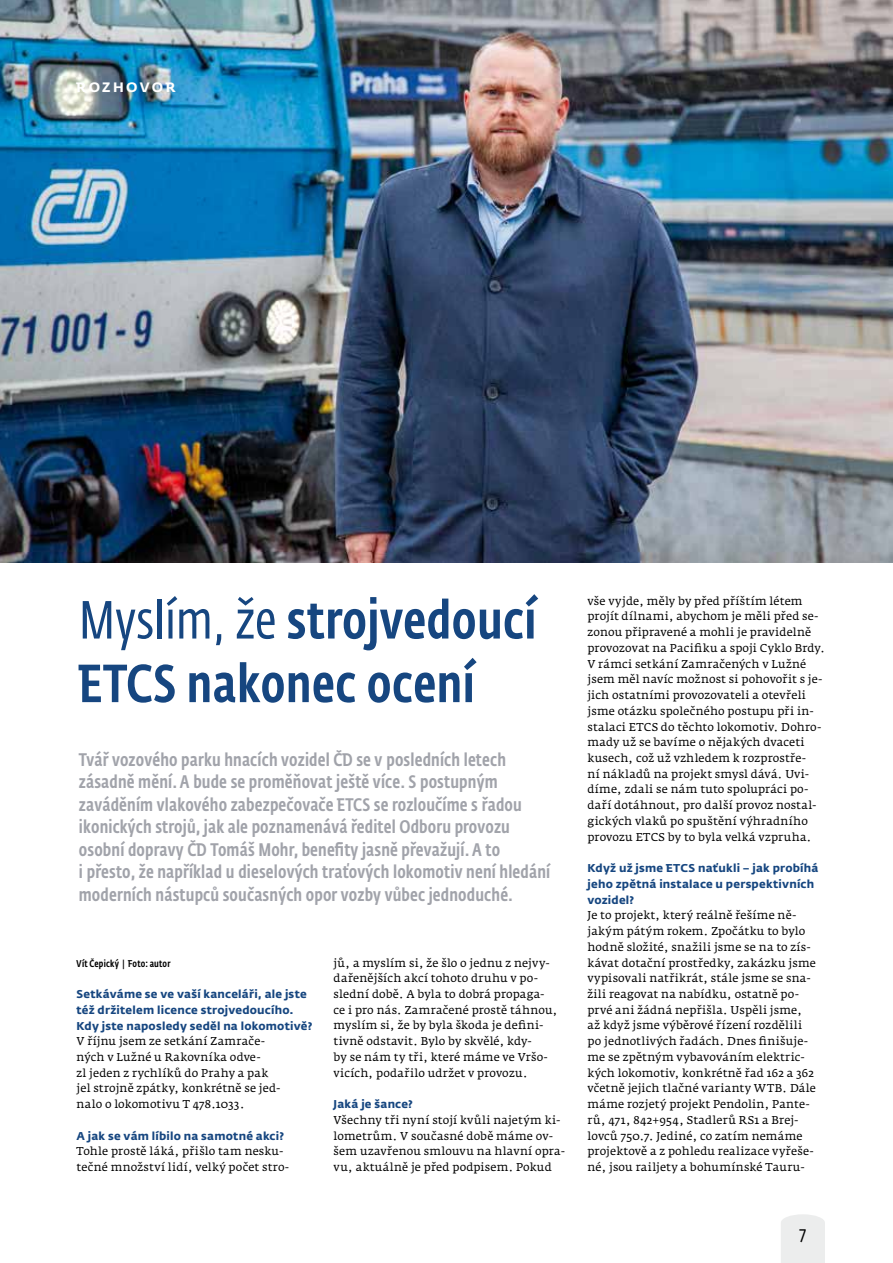
<style>
.page{position:relative;width:893px;height:1263px;background:#fff}
.page>*{position:absolute;margin:0;border:0;box-sizing:border-box;transform-origin:0 0}
.t1{font:500 52.95px/63.6px "CD Fedra Cond Pro";letter-spacing:.01em;color:#164680}
.t2{font:500 18px/22.5px "CD Fedra Cond Pro";letter-spacing:.01em;color:#a1a3aa}
.t3{font:18px "CD Fedra Cond Pro";color:#000}
.t4{font:700 13.5px "CD Fedra";letter-spacing:.165em;color:#fff}
.t5{font:11.25px/15.8px "Fedra Serif A Pro";letter-spacing:.015em;color:#000}
.t6{font:700 11.25px/15.8px "CD Fedra";letter-spacing:.015em;color:#164680}
.t7{font:500 9.75px "CD Fedra Cond Pro";letter-spacing:.02em;color:#000}
.s1{font-weight:400}
</style>
<div class="page">
<div style="left:781px;top:1214px;width:44px;height:49px;background:#eceded"></div>
<img style="left:0;top:0;width:893px;height:563px">
<p class="t4" style="left:77px;top:78px;width:101px">ROZHOVOR</p>
<h1 class="t1" style="left:79px;top:589px;width:459px"><span class="s1">Myslím, že</span> strojvedoucí<br>ETCS nakonec ocení</h1>
<p class="t2" style="left:79px;top:748px;width:473px">Tvář vozového parku hnacích vozidel ČD se v posledních letech zásadně mění. A bude se proměňovat ještě více. S postupným zaváděním vlakového zabezpečovače ETCS se rozloučíme s řadou ikonických strojů, jak ale poznamenává ředitel Odboru provozu osobní dopravy ČD Tomáš Mohr, benefity jasně převažují. A to<br>i přesto, že například u dieselových traťových lokomotiv není hledání moderních nástupců současných opor vozby vůbec jednoduché.</p>
<p class="t7" style="left:77px;top:957px;width:95px">Vít Čepický | Foto: autor</p>
<p class="t6" style="left:77px;top:986px;width:237px">Setkáváme se ve vaší kanceláři, ale jste též držitelem licence strojvedoucího.<br>Kdy jste naposledy seděl na lokomotivě?</p>
<p class="t5" style="left:77px;top:1033px;width:205px">V říjnu jsem ze setkání Zamrače&shy;ných v Lužné u Rakovníka odve-<br>zl jeden z rychlíků do Prahy a pak jel strojně zpátky, konkrétně se jed&shy;nalo o lokomotivu T 478.1033.</p>
<p class="t6" style="left:77px;top:1128px;width:209px">A jak se vám líbilo na samotné akci?</p>
<p class="t5" style="left:77px;top:1143px;width:214px">Tohle prostě láká, přišlo tam nesku&shy;tečné množství lidí, velký počet stro-</p>
<p class="t5" style="left:334px;top:955px;width:225px">jů, a myslím si, že šlo o jednu z nejvy&shy;dařenějších akcí tohoto druhu v po&shy;slední době. A byla to dobrá propaga&shy;ce i pro nás. Zamračené prostě táhnou, myslím si, že by byla škoda je defini&shy;tivně odstavit. Bylo by skvělé, kdy-<br>by se nám ty tři, které máme ve Vršo&shy;vicích, podařilo udržet v provozu.</p>
<p class="t6" style="left:334px;top:1096px;width:81px">Jaká je šance?</p>
<p class="t5" style="left:334px;top:1112px;width:233px">Všechny tři nyní stojí kvůli najetým ki&shy;lometrům. V současné době máme ov&shy;šem uzavřenou smlouvu na hlavní opra&shy;vu, aktuálně je před podpisem. Pokud</p>
<p class="t5" style="left:587px;top:593px;width:239px">vše vyjde, měly by před příštím létem projít dílnami, abychom je měli před se&shy;zonou připravené a mohli je pravidelně provozovat na Pacifiku a spoji Cyklo Brdy.<br>V rámci setkání Zamračených v Lužné jsem měl navíc možnost si pohovořit s je&shy;jich ostatními provozovateli a otevřeli jsme otázku společného postupu při in&shy;stalaci ETCS do těchto lokomotiv. Dohro&shy;mady už se bavíme o nějakých dvaceti kusech, což už vzhledem k rozprostře-<br>ní nákladů na projekt smysl dává. Uvi&shy;díme, zdali se nám tuto spolupráci po&shy;daří dotáhnout, pro další provoz nostal&shy;gických vlaků po spuštění výhradního provozu ETCS by to byla velká vzpruha.</p>
<p class="t6" style="left:587px;top:860px;width:232px">Když už jsme ETCS naťukli – jak probíhá jeho zpětná instalace u perspektivních vozidel?</p>
<p class="t5" style="left:587px;top:907px;width:230px">Je to projekt, který reálně řešíme ně&shy;jakým pátým rokem. Zpočátku to bylo hodně složité, snažili jsme se na to zís&shy;kávat dotační prostředky, zakázku jsme vypisovali natřikrát, stále jsme se sna&shy;žili reagovat na nabídku, ostatně po&shy;prvé ani žádná nepřišla. Uspěli jsme, až když jsme výběrové řízení rozdělili po jednotlivých řadách. Dnes finišuje&shy;me se zpětným vybavováním elektric&shy;kých lokomotiv, konkrétně řad 162 a 362 včetně jejich tlačné varianty WTB. Dále máme rozjetý projekt Pendolin, Pante&shy;rů, 471, 842+954, Stadlerů RS1 a Brej&shy;lovců 750.7. Jediné, co zatím nemáme projektově a z pohledu realizace vyřeše&shy;né, jsou railjety a bohumínské Tauru-</p>
<h2 class="t3" style="left:799px;top:1226px;width:10px">7</h2>
</div>
